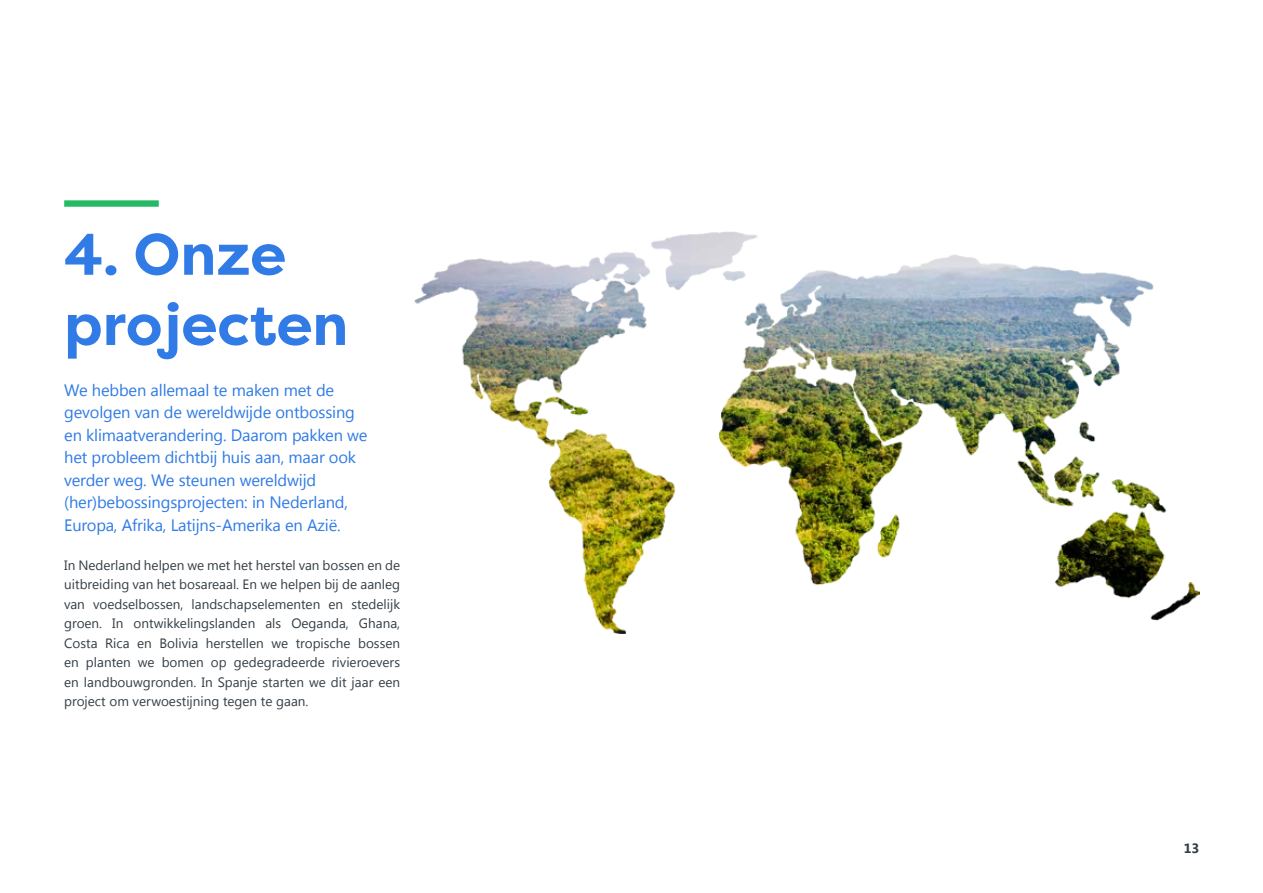
<style>
.page{position:relative;width:1263px;height:893px;background:#fff}
.page>*{position:absolute;margin:0;border:0;box-sizing:border-box;transform-origin:0 0}
.t1{font:700 58.5px/70.2px "Filson Pro";color:#307be6}
.t2{font:16.5px/22.5px "Segoe UI";letter-spacing:-.01em;color:#307be6}
.t3{font:13.5px/19.5px "Segoe UI";color:#333e45;text-align:justify}
.t4{font:700 13.5px "Segoe UI";color:#333e45}
</style>
<div class="page">
<div style="left:64px;top:200px;width:95px;height:7px;background:#24b964"></div>
<img style="left:414px;top:232px;width:785px;height:401px">
<h1 class="t1" style="left:64px;top:220px;width:286px">4. Onze projecten</h1>
<p class="t2" style="left:64px;top:378px;width:305px">We hebben allemaal te maken met de gevolgen van de wereldwijde ontbossing en klimaatverandering. Daarom pakken we het probleem dichtbij huis aan, maar ook verder weg. We steunen wereldwijd (her)bebossingsprojecten: in Nederland, Europa, Afrika, Latijns-Amerika en Azië.</p>
<p class="t3" style="left:64px;top:555px;width:337px">In Nederland helpen we met het herstel van bossen en de uitbreiding van het bosareaal. En we helpen bij de aanleg van voedselbossen, landschapselementen en stedelijk groen. In ontwikkelingslanden als Oeganda, Ghana, Costa Rica en Bolivia herstellen we tropische bossen en planten we bomen op gedegradeerde rivieroevers en landbouwgronden. In Spanje starten we dit jaar een project om verwoestijning tegen te gaan.</p>
<p class="t4" style="left:1184px;top:840px;width:17px">13</p>
</div>
